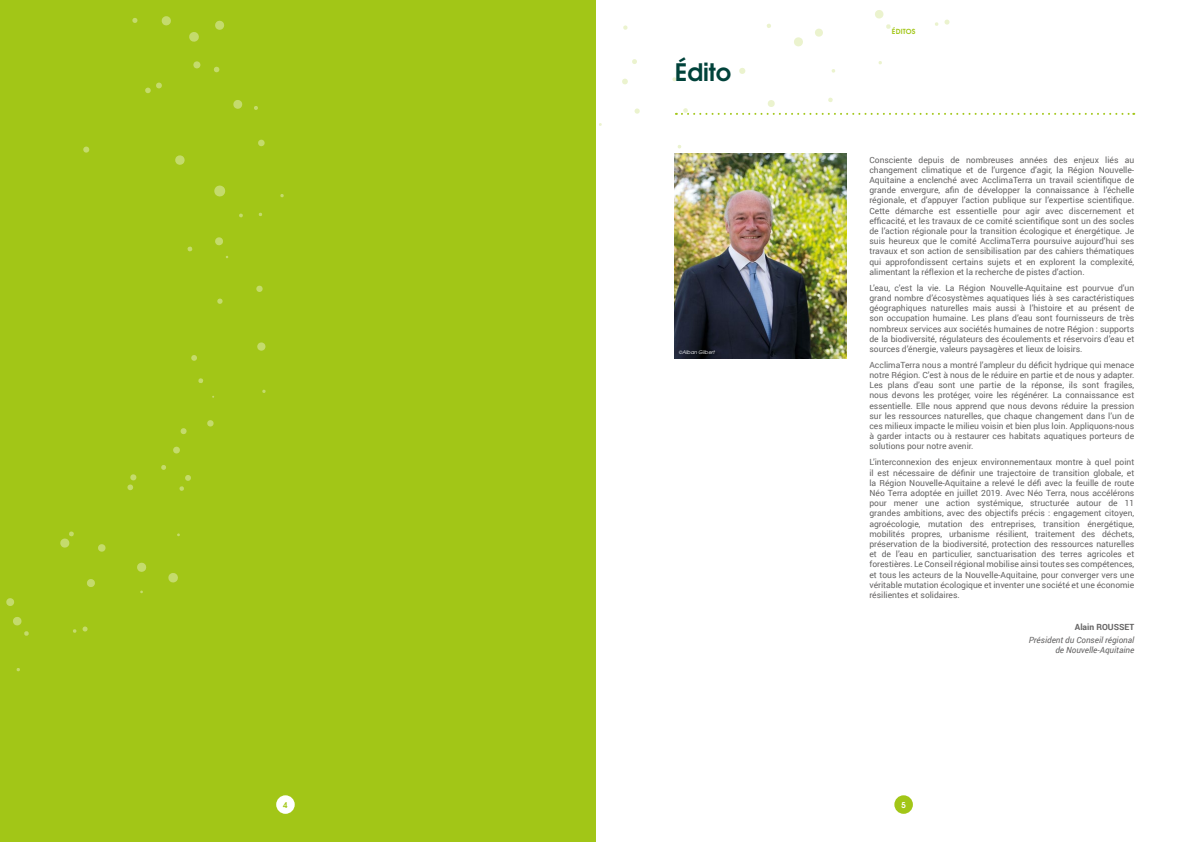
<style>
.page{position:relative;width:1191px;height:842px;background:#fff}
.page>*{position:absolute;margin:0;border:0;box-sizing:border-box;transform-origin:0 0}
.t1{font:700 24px "Te X Gyre Adventor";color:#00423a}
.t2{font:8.5px/10.2px "Roboto";color:#646363;text-align:justify}
.t3{font:italic 8.5px/10.2px "Roboto";color:#646363;text-align:right}
.t4{font:700 8.5px "Roboto";color:#646363}
.t5{font:700 8px "Te X Gyre Adventor";color:#a2c617}
.t6{font:700 8px "Te X Gyre Adventor";color:#fff}
.t7{font:700 7px "Te X Gyre Adventor";letter-spacing:.015em;color:#a2c617}
.t8{font:italic 5px "Te X Gyre Adventor";color:#fff}
</style>
<div class="page">
<div style="left:0;top:0;width:595px;height:842px;background:#a2c617"></div>
<div style="left:276px;top:795px;width:19px;height:19px;background:#fff;border-radius:50%"></div>
<div style="left:894px;top:795px;width:19px;height:19px;background:#a2c617;border-radius:50%"></div>
<svg style="left:878px;top:61px;width:4px;height:4px"></svg>
<svg style="left:815px;top:28px;width:8px;height:9px"></svg>
<svg style="left:875px;top:10px;width:16px;height:19px"></svg>
<svg style="left:944px;top:19px;width:6px;height:6px"></svg>
<svg style="left:935px;top:22px;width:3px;height:4px"></svg>
<svg style="left:831px;top:69px;width:4px;height:4px"></svg>
<svg style="left:794px;top:37px;width:9px;height:10px"></svg>
<svg style="left:766px;top:23px;width:5px;height:5px"></svg>
<svg style="left:739px;top:68px;width:7px;height:6px"></svg>
<svg style="left:672px;top:77px;width:4px;height:5px"></svg>
<svg style="left:622px;top:78px;width:6px;height:7px"></svg>
<svg style="left:634px;top:108px;width:6px;height:6px"></svg>
<svg style="left:632px;top:59px;width:5px;height:5px"></svg>
<svg style="left:623px;top:25px;width:5px;height:5px"></svg>
<svg style="left:676px;top:97px;width:458px;height:18px"></svg>
<img style="left:675px;top:154px;width:171px;height:205px">
<svg style="left:13px;top:617px;width:16px;height:19px"></svg>
<svg style="left:87px;top:579px;width:8px;height:8px"></svg>
<svg style="left:73px;top:626px;width:15px;height:7px"></svg>
<svg style="left:60px;top:531px;width:14px;height:17px"></svg>
<svg style="left:6px;top:598px;width:8px;height:8px"></svg>
<svg style="left:98px;top:544px;width:8px;height:8px"></svg>
<svg style="left:137px;top:562px;width:10px;height:10px"></svg>
<svg style="left:168px;top:573px;width:10px;height:10px"></svg>
<svg style="left:257px;top:342px;width:9px;height:9px"></svg>
<svg style="left:262px;top:389px;width:4px;height:4px"></svg>
<svg style="left:207px;top:420px;width:7px;height:7px"></svg>
<svg style="left:191px;top:355px;width:6px;height:6px"></svg>
<svg style="left:173px;top:446px;width:7px;height:8px"></svg>
<svg style="left:179px;top:475px;width:12px;height:16px"></svg>
<svg style="left:161px;top:465px;width:5px;height:5px"></svg>
<svg style="left:127px;top:474px;width:10px;height:17px"></svg>
<svg style="left:180px;top:428px;width:7px;height:7px"></svg>
<svg style="left:198px;top:378px;width:6px;height:5px"></svg>
<svg style="left:217px;top:298px;width:6px;height:6px"></svg>
<svg style="left:256px;top:285px;width:7px;height:7px"></svg>
<svg style="left:187px;top:246px;width:6px;height:6px"></svg>
<svg style="left:215px;top:237px;width:8px;height:9px"></svg>
<svg style="left:239px;top:213px;width:4px;height:5px"></svg>
<svg style="left:280px;top:194px;width:4px;height:4px"></svg>
<svg style="left:214px;top:185px;width:12px;height:12px"></svg>
<svg style="left:175px;top:155px;width:10px;height:10px"></svg>
<svg style="left:83px;top:146px;width:7px;height:7px"></svg>
<svg style="left:258px;top:139px;width:7px;height:8px"></svg>
<svg style="left:254px;top:106px;width:4px;height:4px"></svg>
<svg style="left:233px;top:100px;width:10px;height:9px"></svg>
<svg style="left:145px;top:82px;width:17px;height:12px"></svg>
<svg style="left:161px;top:16px;width:10px;height:10px"></svg>
<svg style="left:189px;top:32px;width:10px;height:10px"></svg>
<svg style="left:193px;top:61px;width:8px;height:8px"></svg>
<svg style="left:214px;top:66px;width:6px;height:7px"></svg>
<svg style="left:215px;top:20px;width:9px;height:10px"></svg>
<svg style="left:132px;top:18px;width:6px;height:5px"></svg>
<h1 class="t1" style="left:675px;top:52px;width:58px">Édito</h1>
<p class="t8" style="left:679px;top:349px;width:38px">©Alban Gilbert</p>
<p class="t7" style="left:892px;top:26px;width:25px">ÉDITOS</p>
<p class="t2" style="left:869px;top:154px;width:266px">Consciente depuis de nombreuses années des enjeux liés au changement climatique et de l’urgence d’agir, la Région Nouvelle-Aquitaine a enclenché avec AcclimaTerra un travail scientifique de grande envergure, afin de développer la connaissance à l’échelle régionale, et d’appuyer l’action publique sur l’expertise scientifique.<br>Cette démarche est essentielle pour agir avec discernement et efficacité, et les travaux de ce comité scientifique sont un des socles de l’action régionale pour la transition écologique et énergétique. Je suis heureux que le comité AcclimaTerra poursuive aujourd’hui ses travaux et son action de sensibilisation par des cahiers thématiques qui approfondissent certains sujets et en explorent la complexité, alimentant la réflexion et la recherche de pistes d’action.</p>
<p class="t2" style="left:869px;top:282px;width:266px">L’eau, c’est la vie. La Région Nouvelle-Aquitaine est pourvue d’un grand nombre d’écosystèmes aquatiques liés à ses caractéristiques géographiques naturelles mais aussi à l’histoire et au présent de son occupation humaine. Les plans d’eau sont fournisseurs de très nombreux services aux sociétés humaines de notre Région : supports de la biodiversité, régulateurs des écoulements et réservoirs d’eau et sources d’énergie, valeurs paysagères et lieux de loisirs.</p>
<p class="t2" style="left:869px;top:359px;width:266px">AcclimaTerra nous a montré l’ampleur du déficit hydrique qui menace notre Région. C’est à nous de le réduire en partie et de nous y adapter.<br>Les plans d’eau sont une partie de la réponse, ils sont fragiles, nous devons les protéger, voire les régénérer. La connaissance est essentielle. Elle nous apprend que nous devons réduire la pression sur les ressources naturelles, que chaque changement dans l’un de ces milieux impacte le milieu voisin et bien plus loin. Appliquons-nous à garder intacts ou à restaurer ces habitats aquatiques porteurs de solutions pour notre avenir.</p>
<p class="t2" style="left:869px;top:457px;width:266px">L’interconnexion des enjeux environnementaux montre à quel point il est nécessaire de définir une trajectoire de transition globale, et la Région Nouvelle-Aquitaine a relevé le défi avec la feuille de route Néo Terra adoptée en juillet 2019. Avec Néo Terra, nous accélérons pour mener une action systémique, structurée autour de 11 grandes ambitions, avec des objectifs précis : engagement citoyen, agroécologie, mutation des entreprises, transition énergétique, mobilités propres, urbanisme résilient, traitement des déchets, préservation de la biodiversité, protection des ressources naturelles et de l’eau en particulier, sanctuarisation des terres agricoles et forestières. Le Conseil régional mobilise ainsi toutes ses compétences, et tous les acteurs de la Nouvelle-Aquitaine, pour converger vers une véritable mutation écologique et inventer une société et une économie résilientes et solidaires.</p>
<p class="t4" style="left:1075px;top:621px;width:61px">Alain ROUSSET</p>
<p class="t3" style="left:1028px;top:634px;width:107px">Président du Conseil régional de Nouvelle-Aquitaine</p>
<p class="t5" style="left:283px;top:798px;width:6px">4</p>
<p class="t6" style="left:901px;top:798px;width:6px">5</p>
</div>
